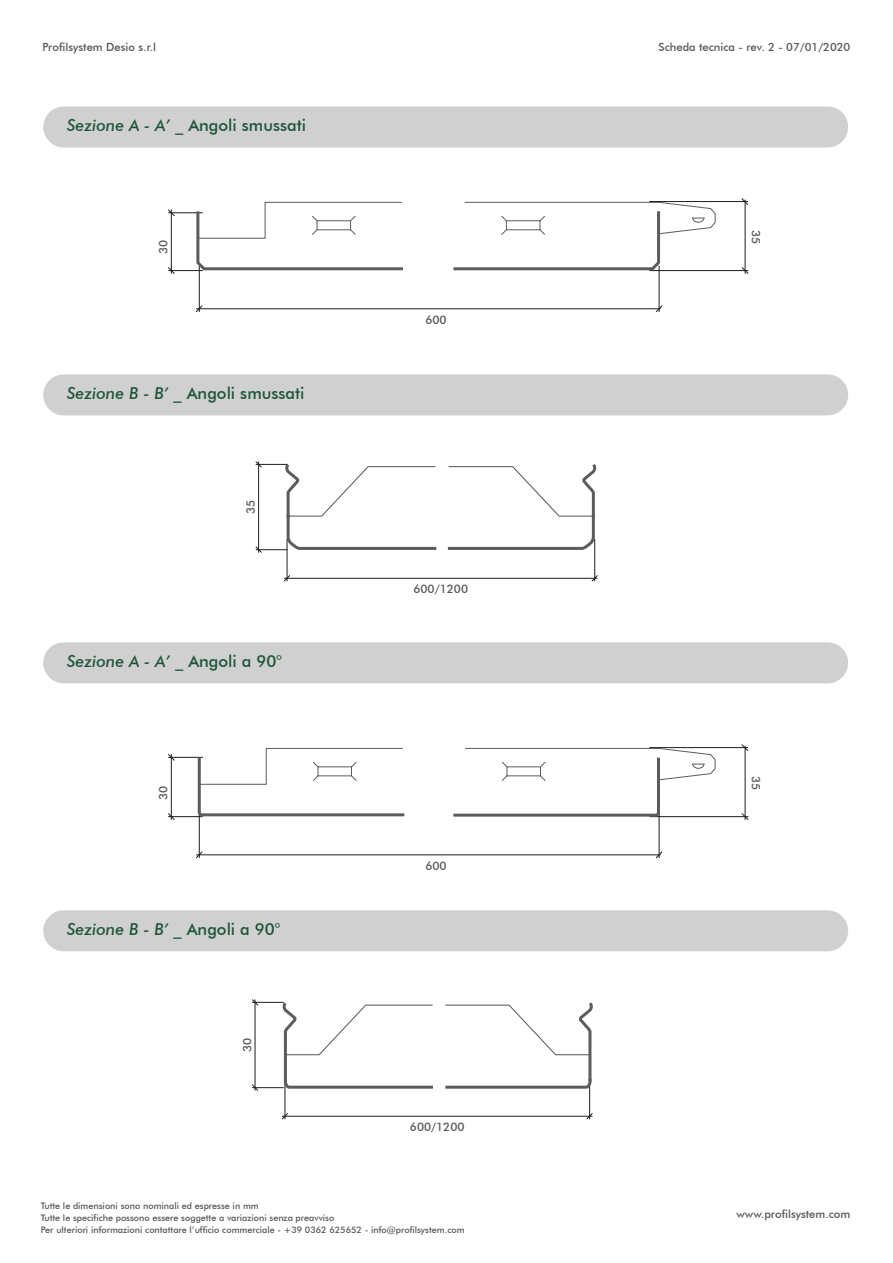
<style>
.page{position:relative;width:893px;height:1263px;background:#fff}
.page>*{position:absolute;margin:0;border:0;box-sizing:border-box;transform-origin:0 0}
.t1{font:500 16.5px "Futura BT";color:#1d553b}
.t2{font:italic 500 16.5px "Futura BT";color:#1d553b}
.t3{font:500 11.7px "Futura BT";color:#575756}
.t4{font:500 11.25px "Futura BT";color:#575756}
.t5{font:500 9px/12px "Futura BT";color:#575756}
.s1{font-style:italic}
.s2{font-style:normal}
</style>
<div class="page">
<div style="left:43px;top:106px;width:805px;height:42px;background:#d0d0d0;border-radius:21px"></div>
<div style="left:43px;top:374px;width:805px;height:41px;background:#d0d0d0;border-radius:21px"></div>
<div style="left:43px;top:642px;width:805px;height:41px;background:#d0d0d0;border-radius:21px"></div>
<div style="left:43px;top:910px;width:805px;height:41px;background:#d0d0d0;border-radius:21px"></div>
<svg style="left:284px;top:463px;width:153px;height:88px"></svg>
<svg style="left:447px;top:464px;width:150px;height:87px"></svg>
<svg style="left:592px;top:575px;width:6px;height:6px"></svg>
<svg style="left:284px;top:575px;width:6px;height:6px"></svg>
<hr style="left:284px;top:578px;width:313px;height:1px;background:#1d1d1b">
<hr style="left:594px;top:539px;width:1px;height:42px;background:#1d1d1b">
<hr style="left:287px;top:539px;width:1px;height:42px;background:#1d1d1b">
<svg style="left:656px;top:305px;width:6px;height:7px"></svg>
<svg style="left:196px;top:305px;width:6px;height:7px"></svg>
<hr style="left:196px;top:308px;width:464px;height:1px;background:#1d1d1b">
<hr style="left:659px;top:266px;width:1px;height:46px;background:#1d1d1b">
<hr style="left:199px;top:266px;width:1px;height:46px;background:#1d1d1b">
<svg style="left:256px;top:547px;width:6px;height:6px"></svg>
<svg style="left:256px;top:461px;width:6px;height:6px"></svg>
<hr style="left:258px;top:462px;width:1px;height:90px;background:#1d1d1b">
<hr style="left:256px;top:549px;width:31px;height:1px;background:#1d1d1b">
<hr style="left:256px;top:464px;width:31px;height:1px;background:#1d1d1b">
<svg style="left:587px;top:1113px;width:5px;height:6px"></svg>
<svg style="left:282px;top:1113px;width:6px;height:6px"></svg>
<hr style="left:282px;top:1116px;width:310px;height:1px;background:#1d1d1b">
<hr style="left:589px;top:1077px;width:1px;height:42px;background:#1d1d1b">
<hr style="left:285px;top:1077px;width:1px;height:42px;background:#1d1d1b">
<svg style="left:252px;top:1085px;width:6px;height:5px"></svg>
<svg style="left:252px;top:999px;width:6px;height:6px"></svg>
<hr style="left:255px;top:1000px;width:1px;height:90px;background:#1d1d1b">
<hr style="left:252px;top:1087px;width:31px;height:1px;background:#1d1d1b">
<hr style="left:252px;top:1002px;width:31px;height:1px;background:#1d1d1b">
<svg style="left:281px;top:1001px;width:152px;height:89px"></svg>
<svg style="left:445px;top:1002px;width:148px;height:88px"></svg>
<svg style="left:168px;top:267px;width:7px;height:7px"></svg>
<svg style="left:168px;top:210px;width:7px;height:6px"></svg>
<hr style="left:171px;top:210px;width:1px;height:63px;background:#1d1d1b">
<hr style="left:169px;top:270px;width:34px;height:1px;background:#1d1d1b">
<hr style="left:169px;top:213px;width:34px;height:1px;background:#1d1d1b">
<svg style="left:742px;top:198px;width:6px;height:7px"></svg>
<svg style="left:742px;top:267px;width:6px;height:7px"></svg>
<hr style="left:745px;top:200px;width:1px;height:73px;background:#1d1d1b">
<hr style="left:650px;top:201px;width:98px;height:1px;background:#1d1d1b">
<hr style="left:650px;top:270px;width:98px;height:1px;background:#1d1d1b">
<svg style="left:195px;top:202px;width:208px;height:71px"></svg>
<svg style="left:453px;top:202px;width:263px;height:71px"></svg>
<svg style="left:656px;top:851px;width:6px;height:7px"></svg>
<svg style="left:196px;top:851px;width:6px;height:7px"></svg>
<hr style="left:196px;top:854px;width:464px;height:1px;background:#1d1d1b">
<hr style="left:659px;top:812px;width:1px;height:46px;background:#1d1d1b">
<hr style="left:199px;top:812px;width:1px;height:46px;background:#1d1d1b">
<svg style="left:168px;top:813px;width:7px;height:7px"></svg>
<svg style="left:168px;top:754px;width:7px;height:6px"></svg>
<hr style="left:171px;top:754px;width:1px;height:65px;background:#1d1d1b">
<hr style="left:169px;top:816px;width:34px;height:1px;background:#1d1d1b">
<hr style="left:169px;top:757px;width:34px;height:1px;background:#1d1d1b">
<svg style="left:742px;top:744px;width:6px;height:7px"></svg>
<svg style="left:742px;top:813px;width:6px;height:7px"></svg>
<hr style="left:745px;top:746px;width:1px;height:73px;background:#1d1d1b">
<hr style="left:650px;top:747px;width:98px;height:1px;background:#1d1d1b">
<hr style="left:650px;top:816px;width:98px;height:1px;background:#1d1d1b">
<svg style="left:196px;top:748px;width:209px;height:70px"></svg>
<svg style="left:453px;top:748px;width:263px;height:70px"></svg>
<p class="t4" style="left:43px;top:40px;width:115px">Profilsystem Desio s.r.l</p>
<p class="t4" style="left:658px;top:40px;width:193px">Scheda tecnica - rev. 2 - 07/01/2020</p>
<h1 class="t1" style="left:67px;top:115px;width:241px"><span class="s1">Sezione A - A’ _</span> Angoli smussati</h1>
<p class="t3" style="left:156px;top:254px;width:16px;rotate:-90deg">30</p>
<h1 class="t1" style="left:67px;top:383px;width:239px"><span class="s1">Sezione B - B’ _</span> Angoli smussati</h1>
<p class="t3" style="left:244px;top:514px;width:16px;rotate:-90deg">35</p>
<h1 class="t2" style="left:67px;top:651px;width:216px">Sezione A - A’ _ <span class="s2">Angoli a 90°</span></h1>
<p class="t3" style="left:156px;top:800px;width:16px;rotate:-90deg">30</p>
<h1 class="t2" style="left:67px;top:919px;width:215px">Sezione B - B’ _ <span class="s2">Angoli a 90°</span></h1>
<p class="t3" style="left:240px;top:1052px;width:16px;rotate:-90deg">30</p>
<p class="t3" style="left:425px;top:313px;width:23px">600</p>
<p class="t3" style="left:413px;top:582px;width:56px">600/1200</p>
<p class="t3" style="left:425px;top:859px;width:23px">600</p>
<p class="t3" style="left:410px;top:1120px;width:56px">600/1200</p>
<p class="t3" style="left:763px;top:230px;width:16px;rotate:90deg">35</p>
<p class="t3" style="left:763px;top:776px;width:16px;rotate:90deg">35</p>
<p class="t5" style="left:41px;top:1199px;width:425px">Tutte le dimensioni sono nominali ed espresse in mm<br>Tutte le specifiche possono essere soggette a variazioni senza preavviso<br>Per ulteriori informazioni contattare l’ufficio commerciale - +39 0362 625652 - info@profilsystem.com</p>
<p class="t4" style="left:736px;top:1207px;width:115px">www.profilsystem.com</p>
</div>
